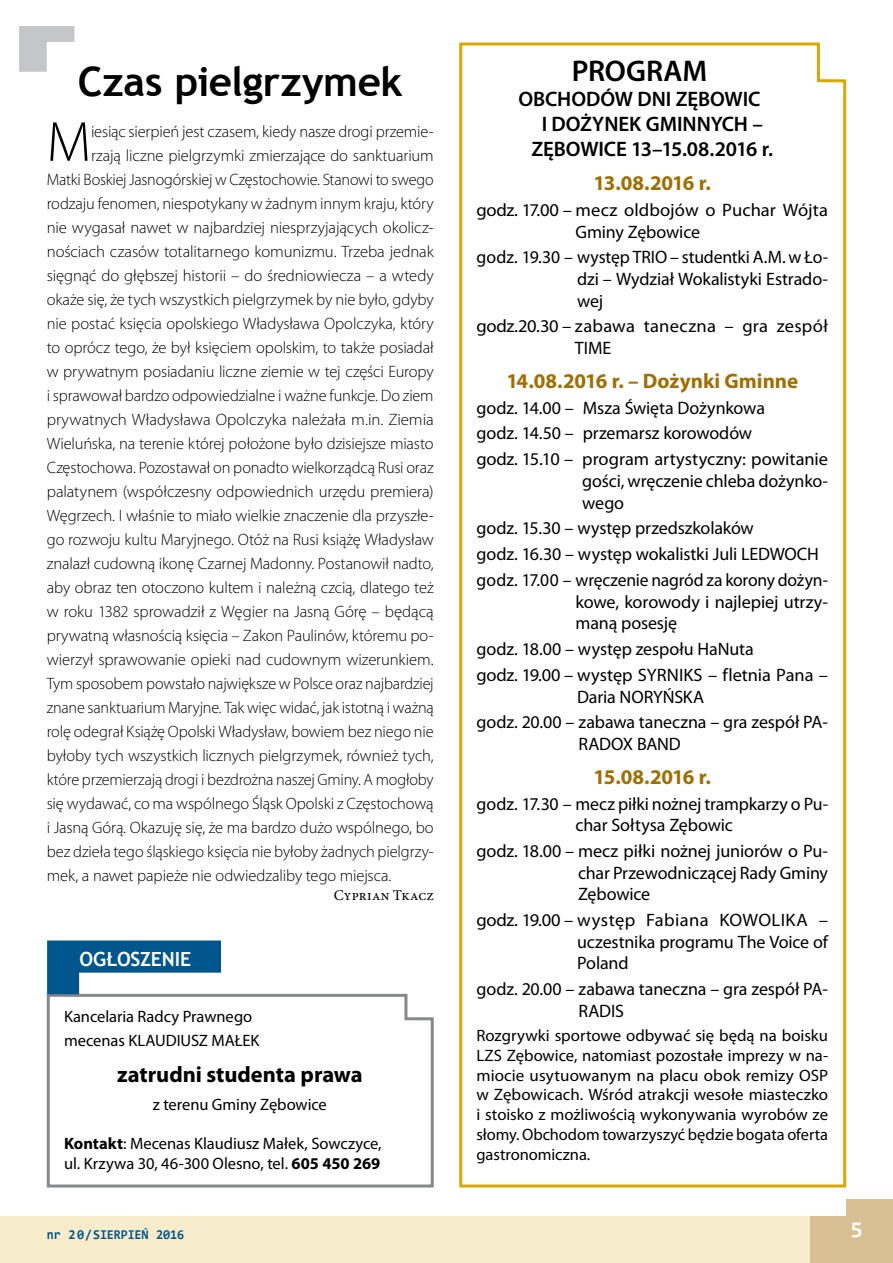
<style>
.page{position:relative;width:893px;height:1263px;background:#fff}
.page>*{position:absolute;margin:0;border:0;box-sizing:border-box;transform-origin:0 0}
.t1{font:300 56.85px "Myriad Pro";color:#000}
.t2{font:700 40.5px "Trebuchet MS";letter-spacing:-.01em;color:#000}
.t3{font:600 30px "Myriad Pro";letter-spacing:-.005em;color:#000}
.t4{font:700 22.5px "Myriad Pro";color:#000}
.t5{font:700 22.5px "Consolas";color:#fff}
.t6{font:600 21px "Myriad Pro";letter-spacing:-.005em;color:#000}
.t7{font:700 21px "Myriad Pro";letter-spacing:-.005em;color:#9f6f03}
.t8{font:700 19.5px "Trebuchet MS";color:#fff}
.t9{font:18px/21.6px "Myriad Pro";letter-spacing:-.005em;color:#000}
.t10{font:300 16.5px "Myriad Pro";letter-spacing:-.005em;color:#000}
.t11{font:16.5px/19.8px "Myriad Pro";letter-spacing:-.005em;color:#000}
.t12{font:15px "Minion Pro";letter-spacing:.015em;color:#000}
.t13{font:700 13.5px "Consolas";letter-spacing:-.01em;color:#00568d;scale:.95 1}
.s1{font-weight:700}
</style>
<div class="page">
<div style="left:0;top:1216px;width:846px;height:47px;background:#f7edcd"></div>
<div style="left:846px;top:1216px;width:47px;height:47px;background:#d9bf94"></div>
<div style="left:846px;top:1199px;width:47px;height:21px;background:#d9bf94"></div>
<div style="left:810px;top:1216px;width:38px;height:47px;background:#d9bf94"></div>
<svg style="left:459px;top:42px;width:388px;height:1146px"></svg>
<svg style="left:46px;top:993px;width:388px;height:195px"></svg>
<svg style="left:47px;top:940px;width:174px;height:54px"></svg>
<svg style="left:19px;top:26px;width:55px;height:46px"></svg>
<h2 class="t2" style="left:78px;top:56px;width:326px">Czas pielgrzymek</h2>
<h1 class="t1" style="left:47px;top:108px;width:46px">M</h1>
<p class="t10" style="left:91px;top:121px;width:344px">iesiąc sierpień jest czasem, kiedy nasze drogi przemie-</p>
<p class="t10" style="left:91px;top:145px;width:344px">rzają liczne pielgrzymki zmierzające do sanktuarium</p>
<p class="t10" style="left:47px;top:169px;width:388px">Matki Boskiej Jasnogórskiej w Częstochowie. Stanowi to swego</p>
<p class="t10" style="left:47px;top:193px;width:388px">rodzaju fenomen, niespotykany w żadnym innym kraju, który</p>
<p class="t10" style="left:47px;top:217px;width:388px">nie wygasał nawet w najbardziej niesprzyjających okolicz-</p>
<p class="t10" style="left:47px;top:241px;width:388px">nościach czasów totalitarnego komunizmu. Trzeba jednak</p>
<p class="t10" style="left:47px;top:265px;width:388px">sięgnąć do głębszej historii – do średniowiecza – a wtedy</p>
<p class="t10" style="left:47px;top:289px;width:388px">okaże się, że tych wszystkich pielgrzymek by nie było, gdyby</p>
<p class="t10" style="left:47px;top:313px;width:388px">nie postać księcia opolskiego Władysława Opolczyka, który</p>
<p class="t10" style="left:47px;top:337px;width:388px">to oprócz tego, że był księciem opolskim, to także posiadał</p>
<p class="t10" style="left:47px;top:361px;width:388px">w prywatnym posiadaniu liczne ziemie w tej części Europy</p>
<p class="t10" style="left:47px;top:385px;width:388px">i sprawował bardzo odpowiedzialne i ważne funkcje. Do ziem</p>
<p class="t10" style="left:47px;top:409px;width:388px">prywatnych Władysława Opolczyka należała m.in. Ziemia</p>
<p class="t10" style="left:47px;top:433px;width:388px">Wieluńska, na terenie której położone było dzisiejsze miasto</p>
<p class="t10" style="left:47px;top:457px;width:388px">Częstochowa. Pozostawał on ponadto wielkorządcą Rusi oraz</p>
<p class="t10" style="left:47px;top:481px;width:388px">palatynem (współczesny odpowiednich urzędu premiera)</p>
<p class="t10" style="left:47px;top:505px;width:388px">Węgrzech. I właśnie to miało wielkie znaczenie dla przyszłe-</p>
<p class="t10" style="left:47px;top:529px;width:389px">go rozwoju kultu Maryjnego. Otóż na Rusi książę Władysław</p>
<p class="t10" style="left:47px;top:553px;width:388px">znalazł cudowną ikonę Czarnej Madonny. Postanowił nadto,</p>
<p class="t10" style="left:47px;top:577px;width:388px">aby obraz ten otoczono kultem i należną czcią, dlatego też</p>
<p class="t10" style="left:47px;top:601px;width:388px">w roku 1382 sprowadził z Węgier na Jasną Górę – będącą</p>
<p class="t10" style="left:47px;top:625px;width:388px">prywatną własnością księcia – Zakon Paulinów, któremu po-</p>
<p class="t10" style="left:47px;top:649px;width:388px">wierzył sprawowanie opieki nad cudownym wizerunkiem.</p>
<p class="t10" style="left:47px;top:673px;width:388px">Tym sposobem powstało największe w Polsce oraz najbardziej</p>
<p class="t10" style="left:47px;top:697px;width:388px">znane sanktuarium Maryjne. Tak więc widać, jak istotną i ważną</p>
<p class="t10" style="left:47px;top:721px;width:388px">rolę odegrał Książę Opolski Władysław, bowiem bez niego nie</p>
<p class="t10" style="left:47px;top:745px;width:388px">byłoby tych wszystkich licznych pielgrzymek, również tych,</p>
<p class="t10" style="left:47px;top:769px;width:388px">które przemierzają drogi i bezdrożna naszej Gminy. A mogłoby</p>
<p class="t10" style="left:47px;top:793px;width:388px">się wydawać, co ma wspólnego Śląsk Opolski z Częstochową</p>
<p class="t10" style="left:47px;top:817px;width:388px">i Jasną Górą. Okazuję się, że ma bardzo dużo wspólnego, bo</p>
<p class="t10" style="left:47px;top:841px;width:388px">bez dzieła tego śląskiego księcia nie byłoby żadnych pielgrzy-</p>
<p class="t10" style="left:47px;top:865px;width:346px">mek, a nawet papieże nie odwiedzaliby tego miejsca.</p>
<p class="t12" style="left:334px;top:885px;width:101px">Cyprian Tkacz</p>
<p class="t8" style="left:80px;top:947px;width:12px">ogłoszenie</p>
<p class="t11" style="left:64px;top:1004px;width:190px;line-height:24px">Kancelaria Radcy Prawnego mecenas Klaudiusz</p>
<p class="t11" style="left:212px;top:1030px;width:23px">Małek</p>
<h3 class="t4" style="left:117px;top:1059px;width:247px">zatrudni studenta prawa</h3>
<p class="t11" style="left:153px;top:1094px;width:176px">z terenu Gminy Zębowice</p>
<p class="t11" style="left:64px;top:1134px;width:319px"><span class="s1">Kontakt</span>: Mecenas Klaudiusz Małek, Sowczyce, ul. Krzywa 30, 46-300 Olesno, tel. <span class="s1">605 450 269</span></p>
<h3 class="t3" style="left:572px;top:52px;width:137px">PROGRAM</h3>
<p class="t6" style="left:518px;top:86px;width:244px">OBCHODÓW DNI ZĘBOWIC</p>
<p class="t6" style="left:542px;top:111px;width:223px">I DOŻYNEK GMINNYCH –</p>
<p class="t6" style="left:531px;top:136px;width:243px">ZĘBOWICE 13–15.08.2016 r.</p>
<p class="t7" style="left:594px;top:169px;width:119px">13.08.2016 r.</p>
<p class="t9" style="left:575px;top:199px;width:254px;text-indent:-99px">godz. 17.00 – mecz oldbojów o Puchar Wójta<br>Gminy Zębowice</p>
<p class="t9" style="left:577px;top:246px;width:252px;text-align:justify;text-indent:-101px">godz. 19.30 – występ TRIO – studentki A.M. w Ło&shy;dzi – Wydział Wokalistyki Estrado&shy;wej</p>
<p class="t9" style="left:575px;top:315px;width:255px;text-indent:-98px">godz.20.30 – zabawa taneczna – gra zespół<br>TIME</p>
<p class="t7" style="left:506px;top:367px;width:293px">14.08.2016 r. – Dożynki Gminne</p>
<p class="t9" style="left:476px;top:394px;width:353px;line-height:25.8px">godz. 14.00 – Msza Święta Dożynkowa<br>godz. 14.50 – przemarsz korowodów<br>godz. 15.10 – program artystyczny: powitanie</p>
<p class="t9" style="left:582px;top:470px;width:247px">gości, wręczenie chleba dożynko&shy;wego</p>
<p class="t9" style="left:476px;top:515px;width:353px;line-height:25.8px">godz. 15.30 – występ przedszkolaków<br>godz. 16.30 – występ wokalistki Juli LEDWOCH godz. 17.00 – wręczenie nagród za korony dożyn-</p>
<p class="t9" style="left:575px;top:591px;width:254px">kowe, korowody i najlepiej utrzy&shy;maną posesję</p>
<p class="t9" style="left:476px;top:636px;width:353px;line-height:25.8px">godz. 18.00 – występ zespołu HaNuta<br>godz. 19.00 – występ SYRNIKS – fletnia Pana –</p>
<p class="t9" style="left:476px;top:683px;width:353px;line-height:25.8px;text-indent:101px">Daria NORYŃSKA<br>godz. 20.00 – zabawa taneczna – gra zespół PA-</p>
<p class="t9" style="left:578px;top:733px;width:104px">RADOX BAND</p>
<p class="t7" style="left:594px;top:763px;width:119px">15.08.2016 r.</p>
<p class="t9" style="left:476px;top:792px;width:353px;text-align:center">godz. 17.30 – mecz piłki nożnej trampkarzy o Pu&shy;char Sołtysa Zębowic</p>
<p class="t9" style="left:578px;top:840px;width:252px;text-align:justify;text-indent:-102px">godz. 18.00 – mecz piłki nożnej juniorów o Pu&shy;char Przewodniczącej Rady Gminy Zębowice</p>
<p class="t9" style="left:577px;top:909px;width:252px;text-align:justify;text-indent:-101px">godz. 19.00 – występ Fabiana KOWOLIKA – uczestnika programu The Voice of Poland</p>
<p class="t9" style="left:578px;top:978px;width:251px;text-indent:-102px">godz. 20.00 – zabawa taneczna – gra zespół PA-<br>RADIS</p>
<p class="t11" style="left:476px;top:1025px;width:353px;text-align:justify">Rozgrywki sportowe odbywać się będą na boisku LZS Zębowice, natomiast pozostałe imprezy w na&shy;miocie usytuowanym na placu obok remizy OSP w Zębowicach. Wśród atrakcji wesołe miasteczko i stoisko z możliwością wykonywania wyrobów ze słomy. Obchodom towarzyszyć będzie bogata oferta gastronomiczna.</p>
<p class="t13" style="left:47px;top:1226px;width:146px">nr 2 0/SIERPIEŃ 2016</p>
<h3 class="t5" style="left:850px;top:1215px;width:14px">5</h3>
</div>
